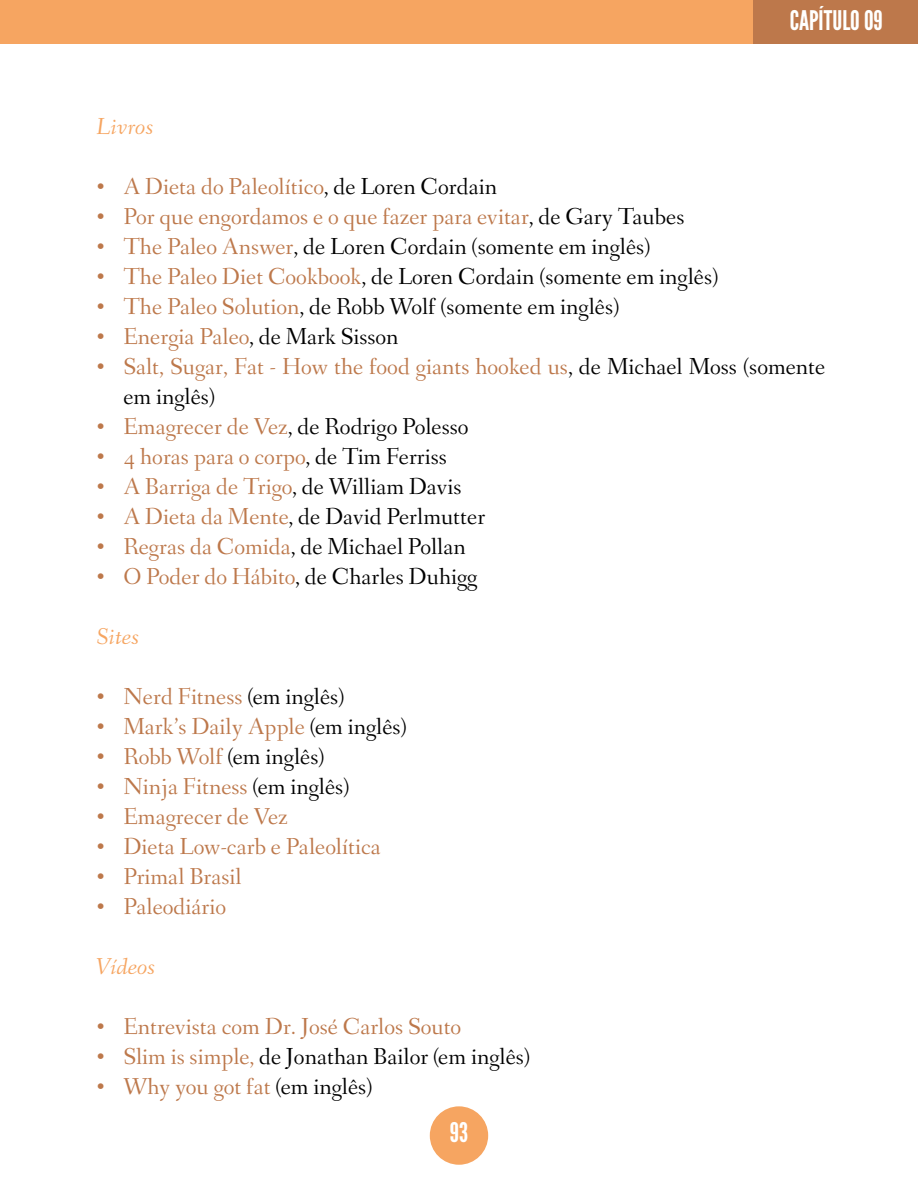
<style>
.page{position:relative;width:918px;height:1188px;background:#fff}
.page>*{position:absolute;margin:0;border:0;box-sizing:border-box;transform-origin:0 0}
.t1{font:27px "League Gothic";color:#fffffe}
.t2{font:27px "League Gothic";color:#fff}
.t3{font:24px/30px "Fanwood";color:#bd784b}
.t4{font:24px "Fanwood";color:#000}
.t5{font:italic 24px "Fanwood";color:#f6a561}
.s1{color:#000}
.s2{color:#bd784b}
</style>
<div class="page">
<div style="left:0;top:0;width:754px;height:44px;background:#f6a561"></div>
<div style="left:754px;top:0;width:164px;height:44px;background:#bd784b"></div>
<div style="left:430px;top:1106px;width:58px;height:59px;background:#f6a561;border-radius:50%"></div>
<p class="t5" style="left:96px;top:112px;width:58px">Livros</p>
<p class="t1" style="left:790px;top:5px;width:95px">CAPÍTULO 09</p>
<p class="t3" style="left:96px;top:172px;width:402px">• A Dieta do Paleolítico<span class="s1">, de Loren Cordain</span></p>
<p class="t3" style="left:96px;top:202px;width:590px">• Por que engordamos e o que fazer para evitar<span class="s1">, de Gary Taubes</span></p>
<p class="t4" style="left:96px;top:232px;width:556px"><span class="s2">• The Paleo Answer</span>, de Loren Cordain (somente em inglês)</p>
<p class="t4" style="left:96px;top:262px;width:624px"><span class="s2">• The Paleo Diet Cookbook</span>, de Loren Cordain (somente em inglês)</p>
<p class="t4" style="left:96px;top:292px;width:524px"><span class="s2">• The Paleo Solution</span>, de Robb Wolf (somente em inglês)</p>
<p class="t3" style="left:96px;top:322px;width:304px">• Energia Paleo<span class="s1">, de Mark Sisson</span></p>
<p class="t3" style="left:123px;top:352px;width:704px;text-indent:-27px">• Salt, Sugar, Fat - How the food giants hooked us<span class="s1">, de Michael Moss (somente em inglês)</span></p>
<p class="t4" style="left:96px;top:412px;width:374px"><span class="s2">• Emagrecer de Vez</span>, de Rodrigo Polesso</p>
<p class="t3" style="left:96px;top:442px;width:352px">• 4 horas para o corpo<span class="s1">, de Tim Ferriss</span></p>
<p class="t3" style="left:96px;top:472px;width:367px">• A Barriga de Trigo<span class="s1">, de William Davis</span></p>
<p class="t4" style="left:96px;top:502px;width:390px"><span class="s2">• A Dieta da Mente</span>, de David Perlmutter</p>
<p class="t4" style="left:96px;top:532px;width:371px"><span class="s2">• Regras da Comida</span>, de Michael Pollan</p>
<p class="t4" style="left:96px;top:562px;width:383px"><span class="s2">• O Poder do Hábito</span>, de Charles Duhigg</p>
<p class="t5" style="left:96px;top:622px;width:44px">Sites</p>
<p class="t3" style="left:96px;top:682px;width:250px">• Nerd Fitness <span class="s1">(em inglês)</span></p>
<p class="t3" style="left:96px;top:712px;width:312px">• Mark’s Daily Apple <span class="s1">(em inglês)</span></p>
<p class="t4" style="left:96px;top:742px;width:230px"><span class="s2">• Robb Wolf</span> (em inglês)</p>
<p class="t3" style="left:96px;top:772px;width:255px">• Ninja Fitness <span class="s1">(em inglês)</span></p>
<p class="t3" style="left:96px;top:802px;width:193px">• Emagrecer de Vez</p>
<p class="t3" style="left:96px;top:832px;width:286px">• Dieta Low-carb e Paleolítica</p>
<p class="t3" style="left:96px;top:862px;width:147px">• Primal Brasil</p>
<p class="t3" style="left:96px;top:892px;width:131px">• Paleodiário</p>
<p class="t5" style="left:96px;top:952px;width:60px">Vídeos</p>
<p class="t3" style="left:96px;top:1012px;width:366px">• Entrevista com Dr. José Carlos Souto</p>
<p class="t4" style="left:96px;top:1042px;width:435px"><span class="s2">• Slim is simple,</span> de Jonathan Bailor (em inglês)</p>
<p class="t3" style="left:96px;top:1072px;width:278px">• Why you got fat <span class="s1">(em inglês)</span></p>
<p class="t2" style="left:450px;top:1116px;width:20px">93</p>
</div>
